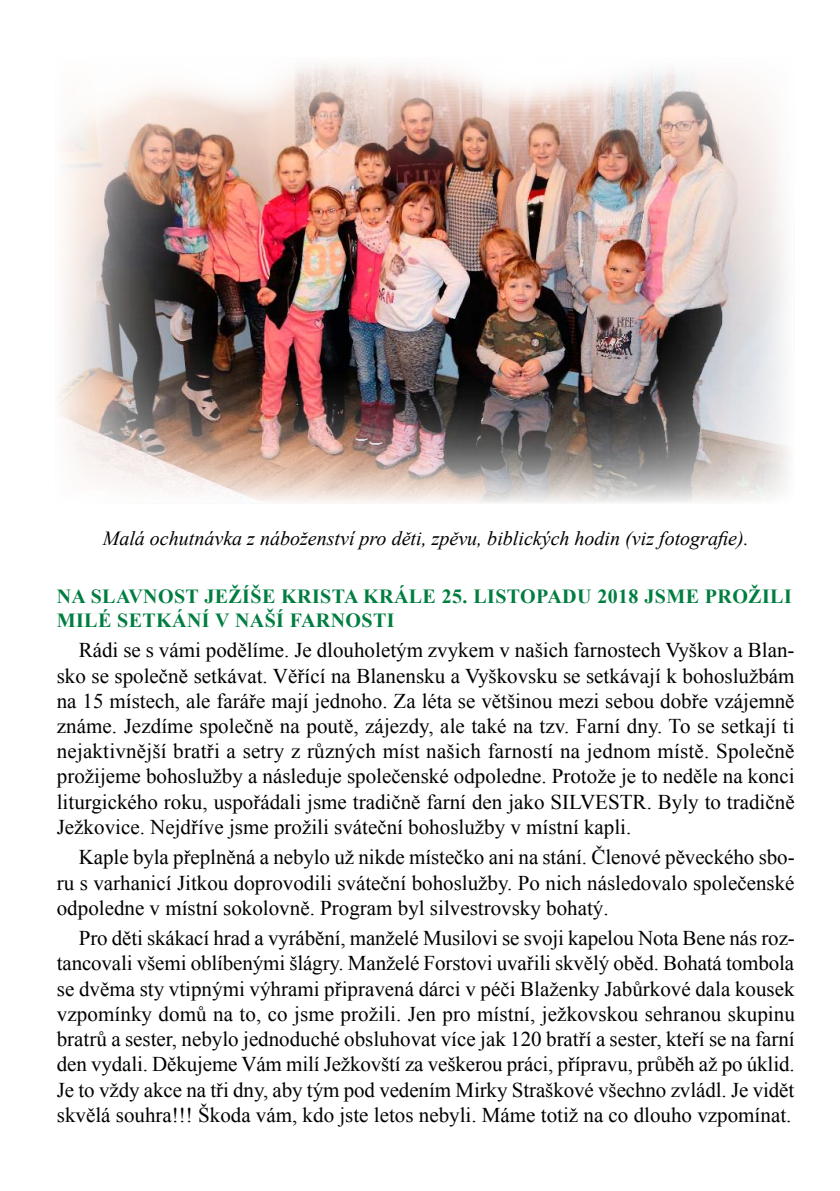
<style>
.page{position:relative;width:840px;height:1191px;background:#fff}
.page>*{position:absolute;margin:0;border:0;box-sizing:border-box;transform-origin:0 0}
.t1{font:21px/25.2px "Times New Roman";color:#000;text-align:justify}
.t2{font:700 20px/24px "Times New Roman";letter-spacing:.02em;color:#007d40}
.t3{font:italic 20px "Times New Roman";color:#000}
</style>
<div class="page">
<img style="left:59px;top:144px;width:730px;height:358px">
<svg style="left:63px;top:64px;width:713px;height:80px"></svg>
<p class="t3" style="left:103px;top:525px;width:647px">Malá ochutnávka z náboženství pro děti, zpěvu, biblických hodin (viz fotografie).</p>
<p class="t2" style="left:57px;top:583px;width:736px">NA SLAVNOST JEŽÍŠE KRISTA KRÁLE 25. LISTOPADU 2018 JSME PROŽILI<br>MILÉ SETKÁNÍ V NAŠÍ FARNOSTI</p>
<p class="t1" style="left:57px;top:637px;width:739px;text-indent:22px">Rádi se s vámi podělíme. Je dlouholetým zvykem v našich farnostech Vyškov a Blan&shy;sko se společně setkávat. Věřící na Blanensku a Vyškovsku se setkávají k bohoslužbám na 15 místech, ale faráře mají jednoho. Za léta se většinou mezi sebou dobře vzájemně známe. Jezdíme společně na poutě, zájezdy, ale také na tzv. Farní dny. To se setkají ti nejaktivnější bratři a setry z různých míst našich farností na jednom místě. Společně prožijeme bohoslužby a následuje společenské odpoledne. Protože je to neděle na konci liturgického roku, uspořádali jsme tradičně farní den jako SILVESTR. Byly to tradičně Ježkovice. Nejdříve jsme prožili sváteční bohoslužby v místní kapli.</p>
<p class="t1" style="left:57px;top:844px;width:739px;text-indent:22px">Kaple byla přeplněná a nebylo už nikde místečko ani na stání. Členové pěveckého sbo&shy;ru s varhanicí Jitkou doprovodili sváteční bohoslužby. Po nich následovalo společenské odpoledne v místní sokolovně. Program byl silvestrovsky bohatý.</p>
<p class="t1" style="left:57px;top:925px;width:739px;text-indent:22px">Pro děti skákací hrad a vyrábění, manželé Musilovi se svoji kapelou Nota Bene nás roz&shy;tancovali všemi oblíbenými šlágry. Manželé Forstovi uvařili skvělý oběd. Bohatá tombola se dvěma sty vtipnými výhrami připravená dárci v péči Blaženky Jabůrkové dala kousek vzpomínky domů na to, co jsme prožili. Jen pro místní, ježkovskou sehranou skupinu bratrů a sester, nebylo jednoduché obsluhovat více jak 120 bratří a sester, kteří se na farní den vydali. Děkujeme Vám milí Ježkovští za veškerou práci, přípravu, průběh až po úklid.<br>Je to vždy akce na tři dny, aby tým pod vedením Mirky Straškové všechno zvládl. Je vidět skvělá souhra!!! Škoda vám, kdo jste letos nebyli. Máme totiž na co dlouho vzpomínat.</p>
</div>
